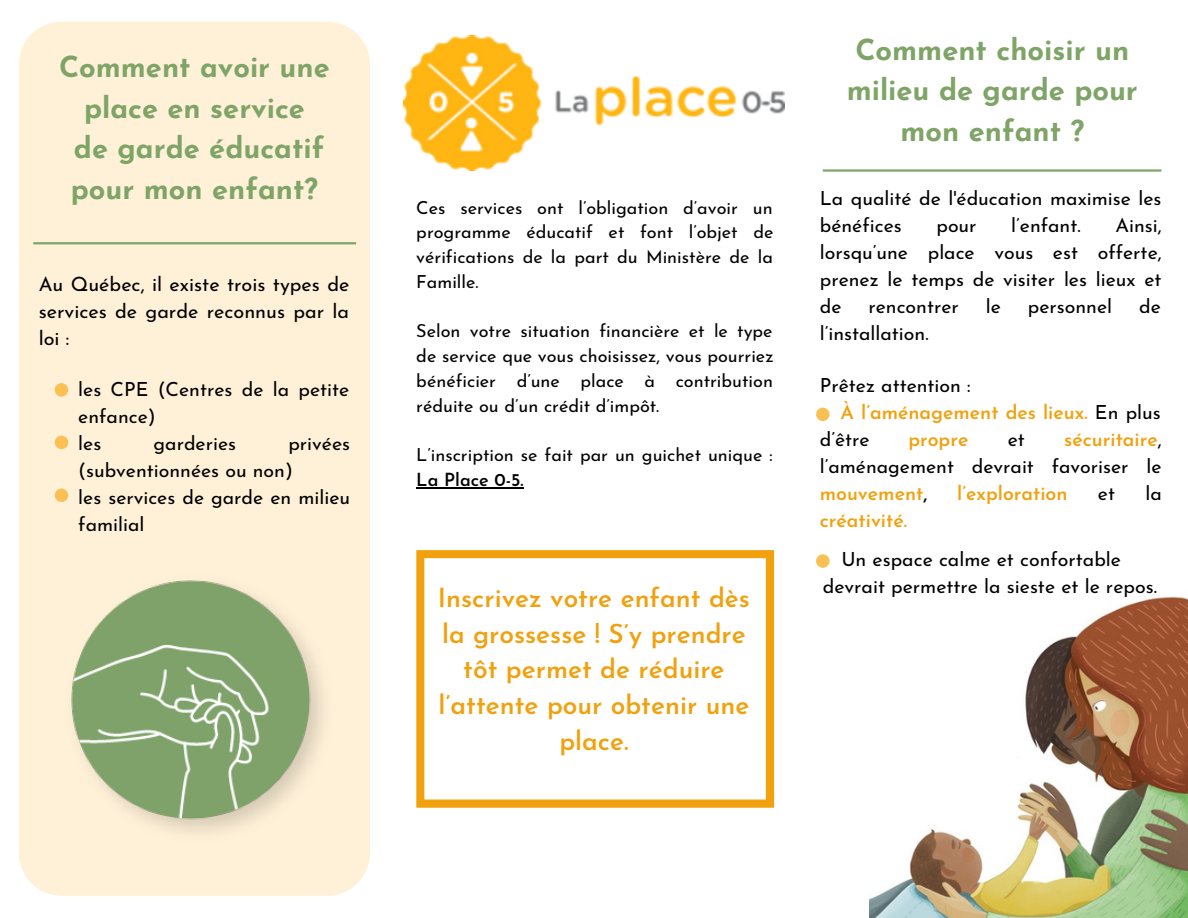
<style>
.page{position:relative;width:1188px;height:918px;background:#fff}
.page>*{position:absolute;margin:0;border:0;box-sizing:border-box;transform-origin:0 0}
.t1{font:700 29.1px/40.5px "Josefin Sans";color:#7fa467;text-align:center}
.t2{font:600 26.25px/36px "Josefin Sans";color:#f1a10e;text-align:center}
.t3{font:19.8px/27px "Josefin Sans";color:#000;text-align:justify}
.t4{font:19.5px/27px "Josefin Sans";color:#000}
.t5{font:600 19.5px "Josefin Sans";color:#f1a10e}
.t6{font:18px/24.8px "Josefin Sans";color:#000;text-align:justify}
.t7{font:600 18px "Josefin Sans";color:#000}
.s1{font-weight:400;color:#000}
.s2{font-weight:600;color:#f1a10e}
.s3{font-weight:600}
</style>
<div class="page">
<div style="left:19px;top:22px;width:351px;height:874px;background:#fff1d8"></div>
<hr style="left:33px;top:242px;width:323px;height:2px;background:#7fa467">
<img style="left:57px;top:566px;width:286px;height:285px">
<img style="left:870px;top:596px;width:318px;height:322px">
<hr style="left:823px;top:169px;width:338px;height:3px;background:#7fa467">
<div style="left:816px;top:408px;width:14px;height:13px;background:#fbc054;border-radius:50%"></div>
<div style="left:55px;top:383px;width:13px;height:14px;background:#fbc054;border-radius:50%"></div>
<div style="left:55px;top:436px;width:13px;height:13px;background:#fbc054;border-radius:50%"></div>
<div style="left:55px;top:489px;width:13px;height:13px;background:#fbc054;border-radius:50%"></div>
<img style="left:404px;top:35px;width:380px;height:135px">
<svg style="left:416px;top:550px;width:358px;height:258px"></svg>
<hr style="left:416px;top:487px;width:105px;height:1px;background:#000">
<div style="left:816px;top:554px;width:14px;height:14px;background:#fbc054;border-radius:50%"></div>
<h1 class="t1" style="left:59px;top:50px;width:272px">Comment avoir une place en service<br>de garde éducatif pour mon enfant?</h1>
<p class="t3" style="left:39px;top:272px;width:312px">Au Québec, il existe trois types de services de garde reconnus par la loi :</p>
<p class="t4" style="left:78px;top:378px;width:273px">les CPE (Centres de la petite enfance)<br>les</p>
<p class="t4" style="left:154px;top:432px;width:84px">garderies</p>
<p class="t4" style="left:78px;top:432px;width:273px;text-indent:210px">privées (subventionnées ou non)<br>les services de garde en milieu familial</p>
<p class="t6" style="left:416px;top:197px;width:359px">Ces services ont l’obligation d’avoir un programme éducatif et font l’objet de vérifications de la part du Ministère de la Famille.</p>
<p class="t6" style="left:416px;top:320px;width:359px">Selon votre situation financière et le type de service que vous choisissez, vous pourriez bénéficier d’une place à contribution réduite ou d’un crédit d’impôt.</p>
<p class="t6" style="left:416px;top:444px;width:358px">L’inscription se fait par un guichet unique :</p>
<p class="t7" style="left:416px;top:472px;width:109px">La Place 0-5.</p>
<h2 class="t2" style="left:438px;top:582px;width:314px">Inscrivez votre enfant dès la grossesse ! S’y prendre tôt permet de réduire l’attente pour obtenir une place.</h2>
<h1 class="t1" style="left:847px;top:32px;width:293px">Comment choisir un milieu de garde pour mon enfant ?</h1>
<p class="t4" style="left:820px;top:187px;width:343px">La qualité de l'éducation maximise les bénéfices</p>
<p class="t4" style="left:936px;top:214px;width:42px">pour</p>
<p class="t4" style="left:1011px;top:214px;width:71px">l’enfant.</p>
<p class="t4" style="left:820px;top:214px;width:343px;text-align:justify;text-indent:296px">Ainsi, lorsqu’une place vous est offerte, prenez le temps de visiter les lieux et de</p>
<p class="t4" style="left:869px;top:295px;width:92px">rencontrer</p>
<p class="t4" style="left:986px;top:295px;width:17px">le</p>
<p class="t4" style="left:1028px;top:295px;width:86px">personnel</p>
<p class="t4" style="left:1139px;top:295px;width:23px">de</p>
<p class="t4" style="left:820px;top:322px;width:110px">l’installation.</p>
<p class="t4" style="left:820px;top:374px;width:152px">Prêtez attention :</p>
<p class="t5" style="left:841px;top:404px;width:322px">À l’aménagement des lieux. <span class="s1">En plus</span></p>
<p class="t4" style="left:820px;top:428px;width:51px">d’être</p>
<p class="t5" style="left:908px;top:431px;width:62px">propre</p>
<p class="t4" style="left:1008px;top:428px;width:19px">et</p>
<p class="t4" style="left:820px;top:428px;width:343px;text-align:justify;text-indent:244px"><span class="s2">sécuritaire</span>, l’aménagement devrait favoriser le <span class="s2">mouvement</span><span class="s3">,</span></p>
<p class="t5" style="left:957px;top:485px;width:112px">l’exploration</p>
<p class="t4" style="left:1098px;top:482px;width:19px">et</p>
<p class="t4" style="left:1145px;top:482px;width:18px">la</p>
<p class="t5" style="left:820px;top:512px;width:89px">créativité.</p>
<p class="t4" style="left:823px;top:548px;width:336px;text-indent:19px">Un espace calme et confortable devrait permettre la sieste et le repos.</p>
</div>
